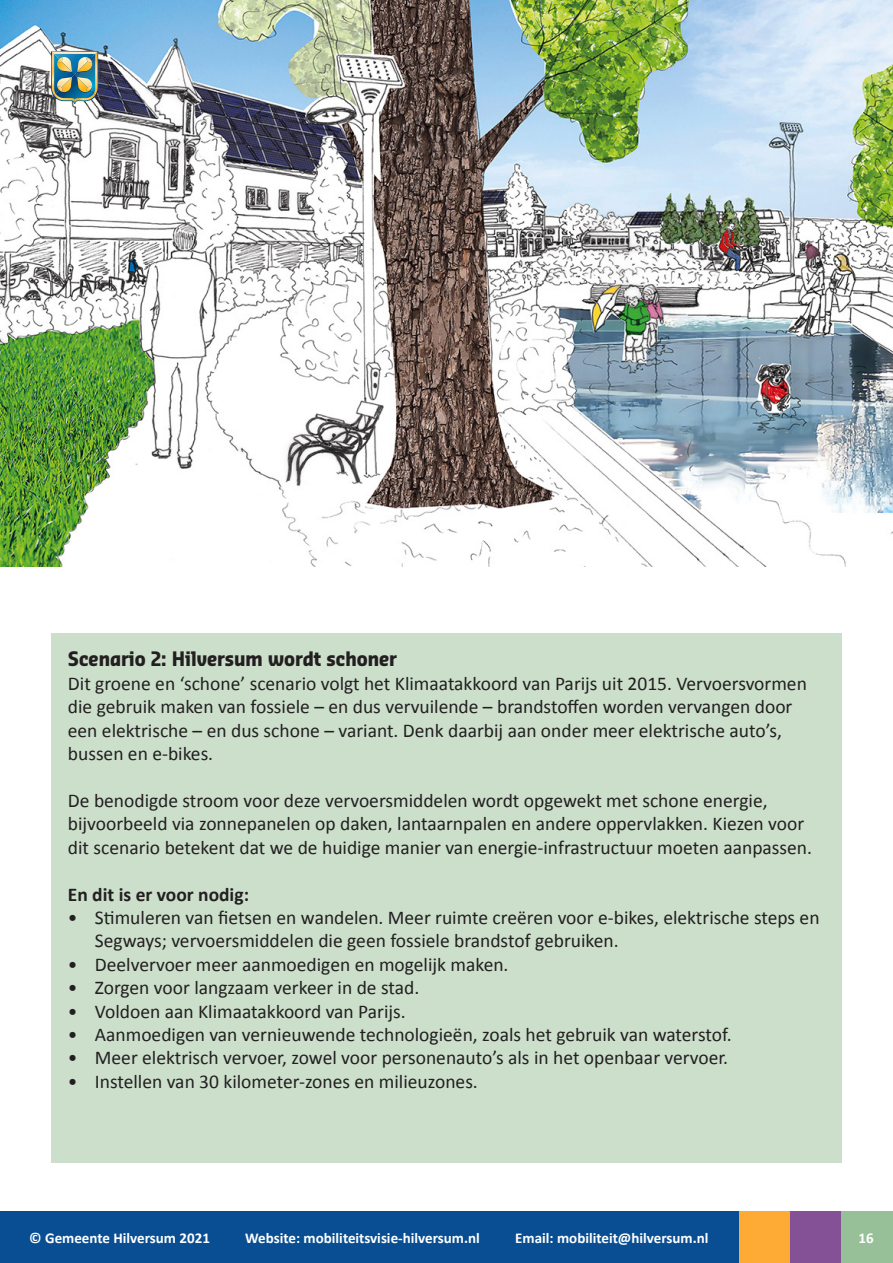
<style>
.page{position:relative;width:893px;height:1263px;background:#fff}
.page>*{position:absolute;margin:0;border:0;box-sizing:border-box;transform-origin:0 0}
.t1{font:19.5px/23.4px "Calibri";color:#231f20}
.t2{font:700 19.5px "Sansa Con Pro";color:#231f20}
.t3{font:700 19.5px "Calibri";color:#231f20}
.t4{font:700 15px "Calibri";color:#fff}
</style>
<div class="page">
<div style="left:51px;top:634px;width:791px;height:529px;background:#cbdfcb"></div>
<img style="left:0;top:0;width:893px;height:566px">
<img style="left:51px;top:51px;width:47px;height:53px">
<div style="left:0;top:1212px;width:893px;height:51px;background:#094e92"></div>
<div style="left:740px;top:1212px;width:51px;height:51px;background:#fdab34"></div>
<div style="left:791px;top:1212px;width:51px;height:51px;background:#845196"></div>
<div style="left:842px;top:1212px;width:51px;height:51px;background:#98c098"></div>
<p class="t2" style="left:68px;top:646px;width:331px">Scenario 2: Hilversum wordt schoner</p>
<p class="t1" style="left:68px;top:671px;width:740px">Dit groene en ‘schone’ scenario volgt het Klimaatakkoord van Parijs uit 2015. Vervoersvormen die gebruik maken van fossiele – en dus vervuilende – brandstoffen worden vervangen door een elektrische – en dus schone – variant. Denk daarbij aan onder meer elektrische auto’s, bussen en e-bikes.</p>
<p class="t1" style="left:68px;top:788px;width:746px">De benodigde stroom voor deze vervoersmiddelen wordt opgewekt met schone energie, bijvoorbeeld via zonnepanelen op daken, lantaarnpalen en andere oppervlakken. Kiezen voor dit scenario betekent dat we de huidige manier van energie-infrastructuur moeten aanpassen.</p>
<p class="t3" style="left:68px;top:882px;width:183px">En dit is er voor nodig:</p>
<p class="t1" style="left:95px;top:905px;width:726px;text-indent:-27px">• Stimuleren van fietsen en wandelen. Meer ruimte creëren voor e-bikes, elektrische steps en<br>Segways; vervoersmiddelen die geen fossiele brandstof gebruiken.</p>
<p class="t1" style="left:68px;top:952px;width:442px">• Deelvervoer meer aanmoedigen en mogelijk maken.</p>
<p class="t1" style="left:68px;top:975px;width:353px">• Zorgen voor langzaam verkeer in de stad.</p>
<p class="t1" style="left:68px;top:998px;width:339px">• Voldoen aan Klimaatakkoord van Parijs.</p>
<p class="t1" style="left:68px;top:1022px;width:665px">• Aanmoedigen van vernieuwende technologieën, zoals het gebruik van waterstof.</p>
<p class="t1" style="left:68px;top:1045px;width:662px">• Meer elektrisch vervoer, zowel voor personenauto’s als in het openbaar vervoer.</p>
<p class="t1" style="left:68px;top:1069px;width:411px">• Instellen van 30 kilometer-zones en milieuzones.</p>
<p class="t4" style="left:29px;top:1229px;width:182px">© Gemeente Hilversum 2021</p>
<p class="t4" style="left:245px;top:1229px;width:236px">Website: mobiliteitsvisie-hilversum.nl</p>
<p class="t4" style="left:515px;top:1229px;width:195px">Email: mobiliteit@hilversum.nl</p>
<p class="t4" style="left:858px;top:1229px;width:17px">16</p>
</div>
